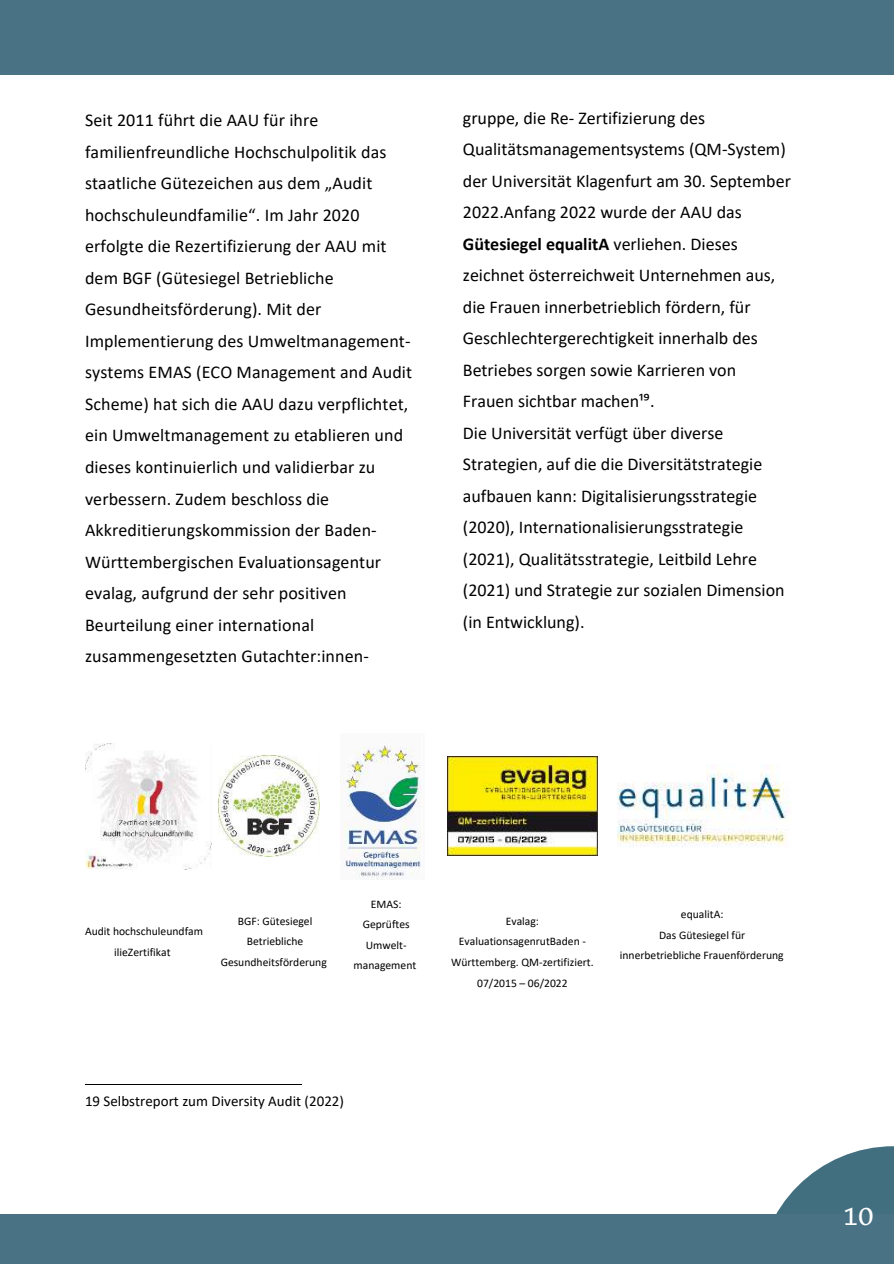
<style>
.page{position:relative;width:894px;height:1264px;background:#fff}
.page>*{position:absolute;margin:0;border:0;box-sizing:border-box;transform-origin:0 0}
.t1{font:30px "Belleza";color:#fff}
.t2{font:18px/31.5px "Calibri";letter-spacing:.005em;color:#000}
.t3{font:15px "Calibri";color:#000}
.t4{font:11.55px/20.5px "Calibri";color:#000;text-align:center}
.s1{font-weight:700}
</style>
<div class="page">
<hr style="left:85px;top:1084px;width:216px;height:1px;background:#000">
<div style="left:0;top:0;width:893px;height:75px;background:#497284"></div>
<svg style="left:776px;top:1146px;width:117px;height:68px;fill:#426f80"></svg>
<div style="left:0;top:1214px;width:893px;height:49px;background:#497284"></div>
<img style="left:85px;top:743px;width:126px;height:126px">
<img style="left:218px;top:755px;width:101px;height:101px">
<img style="left:341px;top:745px;width:83px;height:134px">
<img style="left:447px;top:756px;width:150px;height:99px">
<img style="left:617px;top:764px;width:171px;height:83px">
<p class="t2" style="left:85px;top:106px;width:328px">Seit 2011 führt die AAU für ihre familienfreundliche Hochschulpolitik das staatliche Gütezeichen aus dem „Audit hochschuleundfamilie“. Im Jahr 2020 erfolgte die Rezertifizierung der AAU mit dem BGF (Gütesiegel Betriebliche Gesundheitsförderung). Mit der Implementierung des Umweltmanagement&shy;systems EMAS (ECO Management and Audit Scheme) hat sich die AAU dazu verpflichtet, ein Umweltmanagement zu etablieren und dieses kontinuierlich und validierbar zu verbessern. Zudem beschloss die Akkreditierungskommission der Baden-Württembergischen Evaluationsagentur evalag, aufgrund der sehr positiven Beurteilung einer international zusammengesetzten Gutachter:innen-</p>
<p class="t2" style="left:463px;top:103px;width:329px">gruppe, die Re- Zertifizierung des Qualitätsmanagementsystems (QM-System) der Universität Klagenfurt am 30. September 2022.Anfang 2022 wurde der AAU das <span class="s1">Gütesiegel equalitA</span> verliehen. Dieses zeichnet österreichweit Unternehmen aus, die Frauen innerbetrieblich fördern, für Geschlechtergerechtigkeit innerhalb des Betriebes sorgen sowie Karrieren von Frauen sichtbar machen¹⁹.<br>Die Universität verfügt über diverse Strategien, auf die die Diversitätstrategie aufbauen kann: Digitalisierungsstrategie (2020), Internationalisierungsstrategie (2021), Qualitätsstrategie, Leitbild Lehre (2021) und Strategie zur sozialen Dimension (in Entwicklung).</p>
<p class="t4" style="left:85px;top:922px;width:119px">Audit hochschuleundfam ilieZertifikat</p>
<p class="t4" style="left:221px;top:911px;width:108px">BGF: Gütesiegel<br>Betriebliche<br>Gesundheitsförderung</p>
<p class="t4" style="left:353px;top:894px;width:64px">EMAS:<br>Geprüftes<br>Umwelt&shy;management</p>
<p class="t4" style="left:451px;top:911px;width:144px">Evalag:<br>EvaluationsagenrutBaden -<br>Württemberg. QM-zertifiziert.<br>07/2015 – 06/2022</p>
<p class="t4" style="left:619px;top:904px;width:165px">equalitA:<br>Das Gütesiegel für innerbetriebliche Frauenförderung</p>
<p class="t3" style="left:85px;top:1094px;width:260px">19 Selbstreport zum Diversity Audit (2022)</p>
<h1 class="t1" style="left:843px;top:1197px;width:32px">10</h1>
</div>
